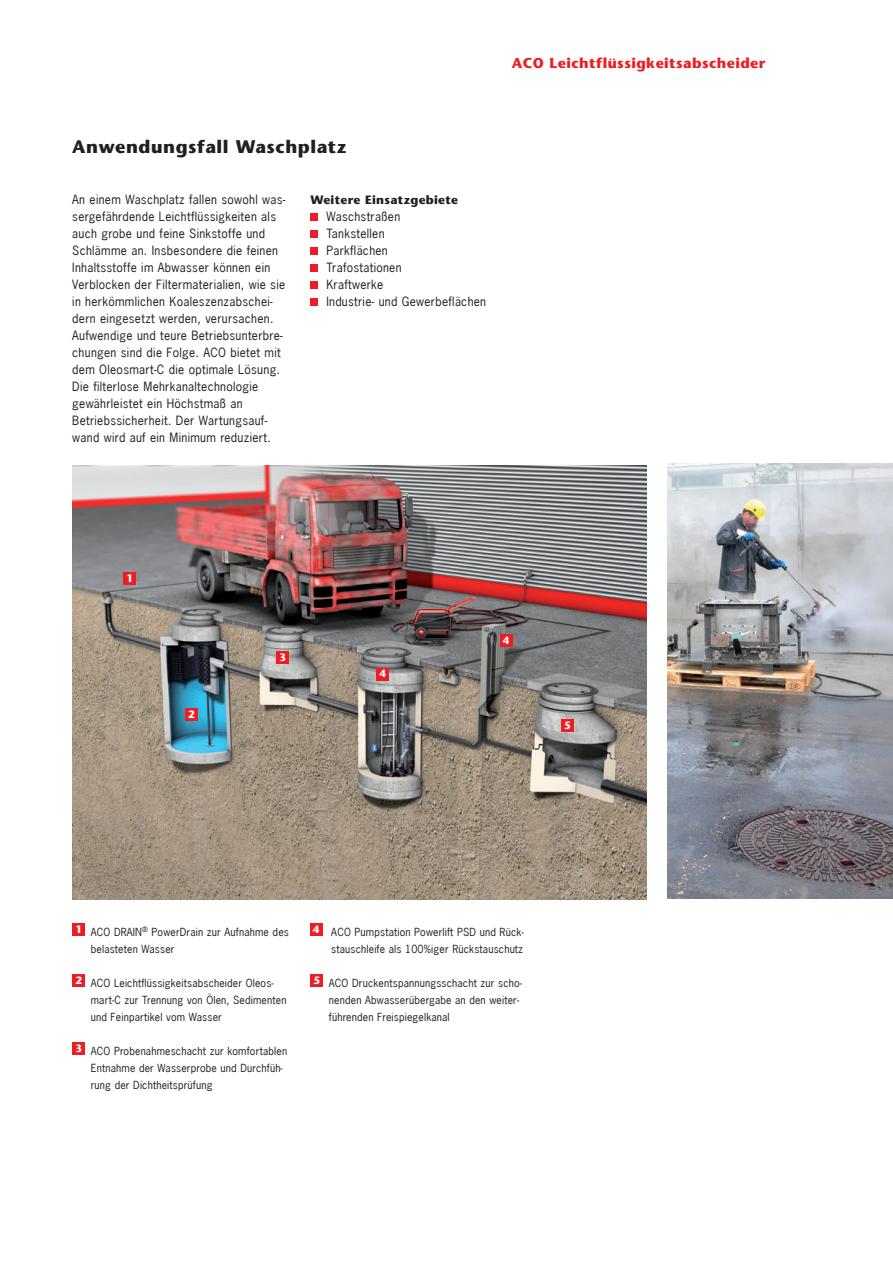
<style>
.page{position:relative;width:893px;height:1263px;background:#fff}
.page>*{position:absolute;margin:0;border:0;box-sizing:border-box;transform-origin:0 0}
.Titel_bold{font:700 18px "Stone Sans";letter-spacing:.03em;color:#231f20}
.t1{font:700 14.25px "Stone Sans";letter-spacing:.03em;color:#ee1d23}
.Fließtext{font:12px/17px "News Gothic";letter-spacing:.025em;color:#231f20}
.Fließtext-2{font:700 12px "Stone Sans";letter-spacing:.025em;color:#231f20}
.Bildunterschrift{font:10.5px/17px "News Gothic";letter-spacing:.015em;color:#231f20}
.t2{font:700 10.5px "Stone Sans";color:#fff}
</style>
<div class="page">
<div style="left:310px;top:214px;width:8px;height:7px;background:#ee1d23"></div>
<div style="left:310px;top:231px;width:8px;height:7px;background:#ee1d23"></div>
<div style="left:310px;top:248px;width:8px;height:7px;background:#ee1d23"></div>
<div style="left:310px;top:265px;width:8px;height:7px;background:#ee1d23"></div>
<div style="left:310px;top:282px;width:8px;height:7px;background:#ee1d23"></div>
<div style="left:310px;top:299px;width:8px;height:7px;background:#ee1d23"></div>
<div style="left:72px;top:923px;width:13px;height:12px;background:#ee1d23"></div>
<div style="left:72px;top:974px;width:13px;height:12px;background:#ee1d23"></div>
<div style="left:72px;top:1042px;width:13px;height:12px;background:#ee1d23"></div>
<img style="left:72px;top:465px;width:574px;height:434px">
<div style="left:123px;top:572px;width:13px;height:13px;background:#ee1d23"></div>
<div style="left:185px;top:708px;width:13px;height:13px;background:#ee1d23"></div>
<div style="left:276px;top:651px;width:13px;height:12px;background:#ee1d23"></div>
<div style="left:376px;top:668px;width:13px;height:12px;background:#ee1d23"></div>
<div style="left:500px;top:634px;width:12px;height:12px;background:#ee1d23"></div>
<div style="left:561px;top:719px;width:13px;height:12px;background:#ee1d23"></div>
<img style="left:668px;top:463px;width:225px;height:435px">
<div style="left:310px;top:974px;width:13px;height:12px;background:#ee1d23"></div>
<div style="left:310px;top:923px;width:13px;height:12px;background:#ee1d23"></div>
<p class="t1" style="left:512px;top:55px;width:255px">ACO Leichtflüssigkeitsabscheider</p>
<p class="Titel_bold" style="left:72px;top:136px;width:276px">Anwendungsfall Waschplatz</p>
<p class="Fließtext-2" style="left:310px;top:193px;width:149px">Weitere Einsatzgebiete</p>
<p class="Fließtext" style="left:326px;top:208px;width:75px">Waschstraßen</p>
<p class="Fließtext" style="left:326px;top:225px;width:60px">Tankstellen</p>
<p class="Fließtext" style="left:326px;top:242px;width:63px">Parkflächen</p>
<p class="Fließtext" style="left:326px;top:259px;width:77px">Trafostationen</p>
<p class="Fließtext" style="left:326px;top:276px;width:59px">Kraftwerke</p>
<p class="Fließtext" style="left:326px;top:293px;width:161px">Industrie- und Gewerbeflächen</p>
<p class="Fließtext" style="left:72px;top:191px;width:214px">An einem Waschplatz fallen sowohl was&shy;sergefährdende Leichtflüssigkeiten als auch grobe und feine Sinkstoffe und Schlämme an. Insbesondere die feinen Inhaltsstoffe im Abwasser können ein Verblocken der Filtermaterialien, wie sie in herkömmlichen Koaleszenzabschei&shy;dern eingesetzt werden, verursachen.<br>Aufwendige und teure Betriebsunterbre&shy;chungen sind die Folge. ACO bietet mit dem Oleosmart-C die optimale Lösung.<br>Die filterlose Mehrkanaltechnologie gewährleistet ein Höchstmaß an Betriebssicherheit. Der Wartungsauf&shy;wand wird auf ein Minimum reduziert.</p>
<p class="t2" style="left:126px;top:572px;width:8px">1</p>
<p class="t2" style="left:188px;top:708px;width:8px">2</p>
<p class="t2" style="left:279px;top:651px;width:8px">3</p>
<p class="t2" style="left:379px;top:667px;width:8px">4</p>
<p class="t2" style="left:503px;top:634px;width:8px">4</p>
<p class="t2" style="left:564px;top:719px;width:8px">5</p>
<p class="t2" style="left:75px;top:923px;width:8px">1</p>
<p class="Bildunterschrift" style="left:91px;top:923px;width:200px">ACO DRAIN<sup>®</sup> PowerDrain zur Aufnahme des belasteten Wasser</p>
<p class="t2" style="left:75px;top:974px;width:8px">2</p>
<p class="Bildunterschrift" style="left:91px;top:974px;width:197px">ACO Leichtflüssigkeitsabscheider Oleos&shy;mart-C zur Trennung von Ölen, Sedimenten und Feinpartikel vom Wasser</p>
<p class="t2" style="left:75px;top:1042px;width:8px">3</p>
<p class="Bildunterschrift" style="left:91px;top:1042px;width:198px">ACO Probenahmeschacht zur komfortablen<br>Entnahme der Wasserprobe und Durchfüh&shy;rung der Dichtheitsprüfung</p>
<p class="t2" style="left:313px;top:923px;width:8px">4</p>
<p class="Bildunterschrift" style="left:331px;top:923px;width:194px">ACO Pumpstation Powerlift PSD und Rück&shy;stauschleife als 100%iger Rückstauschutz</p>
<p class="t2" style="left:314px;top:974px;width:8px">5</p>
<p class="Bildunterschrift" style="left:329px;top:974px;width:195px">ACO Druckentspannungsschacht zur scho&shy;nenden Abwasserübergabe an den weiter&shy;führenden Freispiegelkanal</p>
</div>
